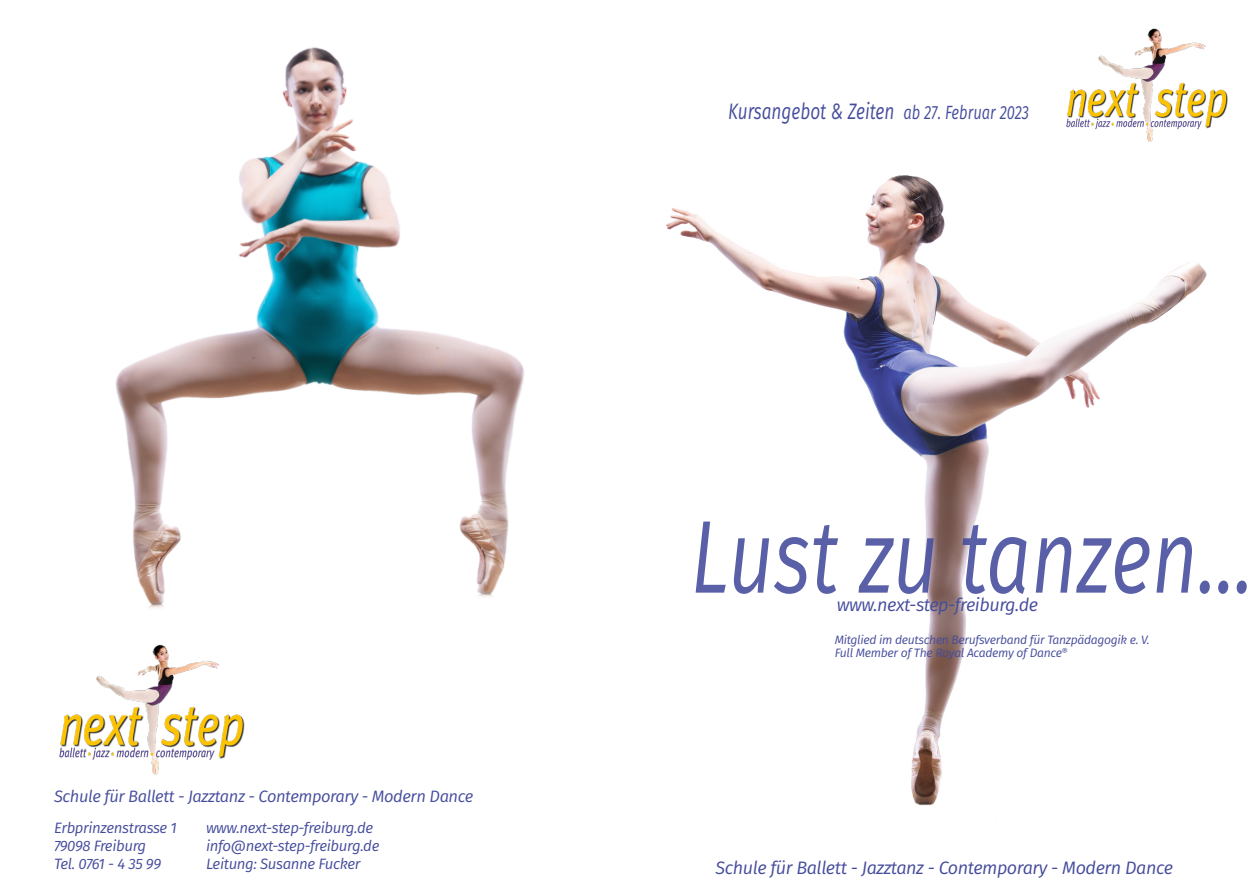
<style>
.page{position:relative;width:1259px;height:893px;background:#fff}
.page>*{position:absolute;margin:0;border:0;box-sizing:border-box;transform-origin:0 0}
.t1{font:italic 103.35px "Fira Sans";color:#454c9c;scale:.77 1}
.next-logo{font:italic 22.35px "Fira Sans";color:#454c9c;scale:.77 1}
.Fira-Regular-_7_5_7{font:italic 18px "Fira Sans";letter-spacing:-.025em;color:#454c9c}
.Fira-Regular-_7_5_7-2{font:italic 16.5px "Fira Sans";letter-spacing:-.025em;color:#454c9c}
.Fira-Regular-_7_5_7-3{font:italic 15px "Fira Sans";letter-spacing:-.025em;color:#454c9c}
.Fira-Regular-_7_5_7-4{font:italic 15px "Fira Sans";letter-spacing:-.045em;color:#454c9c}
.Fira-Regular-_7_5_7-5{font:italic 12.15px/13.5px "Fira Sans";letter-spacing:-.025em;color:#454c9c}
.s1{font-size:19.2px}
</style>
<div class="page">
<img style="left:116px;top:47px;width:408px;height:561px">
<img style="left:666px;top:175px;width:541px;height:631px">
<img style="left:1066px;top:28px;width:162px;height:114px">
<img style="left:59px;top:644px;width:186px;height:131px">
<p class="Fira-Regular-_7_5_7-2" style="left:54px;top:784px;width:421px">Schule für Ballett - Jazztanz - Contemporary - Modern Dance</p>
<p class="Fira-Regular-_7_5_7-3" style="left:54px;top:817px;width:124px">Erbprinzenstrasse 1</p>
<p class="Fira-Regular-_7_5_7-3" style="left:54px;top:835px;width:94px">79098 Freiburg</p>
<p class="Fira-Regular-_7_5_7-4" style="left:54px;top:853px;width:109px">Tel. 0761 - 4 35 99</p>
<p class="Fira-Regular-_7_5_7-3" style="left:206px;top:817px;width:169px">www.next-step-freiburg.de</p>
<p class="Fira-Regular-_7_5_7-3" style="left:206px;top:835px;width:175px">info@next-step-freiburg.de</p>
<p class="Fira-Regular-_7_5_7-3" style="left:206px;top:853px;width:156px">Leitung: Susanne Fucker</p>
<p class="next-logo" style="left:728px;top:94px;width:392px">Kursangebot &amp; Zeiten <span class="s1">ab 27. Februar 2023</span></p>
<h1 class="t1" style="left:690px;top:480px;width:732px">Lust zu tanzen...</h1>
<p class="Fira-Regular-_7_5_7" style="left:837px;top:592px;width:203px">www.next-step-freiburg.de</p>
<p class="Fira-Regular-_7_5_7-5" style="left:834px;top:633px;width:316px">Mitglied im deutschen Berufsverband für Tanzpädagogik e. V.<br>Full Member of The Royal Academy of Dance<sup>®</sup></p>
<p class="Fira-Regular-_7_5_7" style="left:715px;top:854px;width:459px">Schule für Ballett - Jazztanz - Contemporary - Modern Dance</p>
</div>
